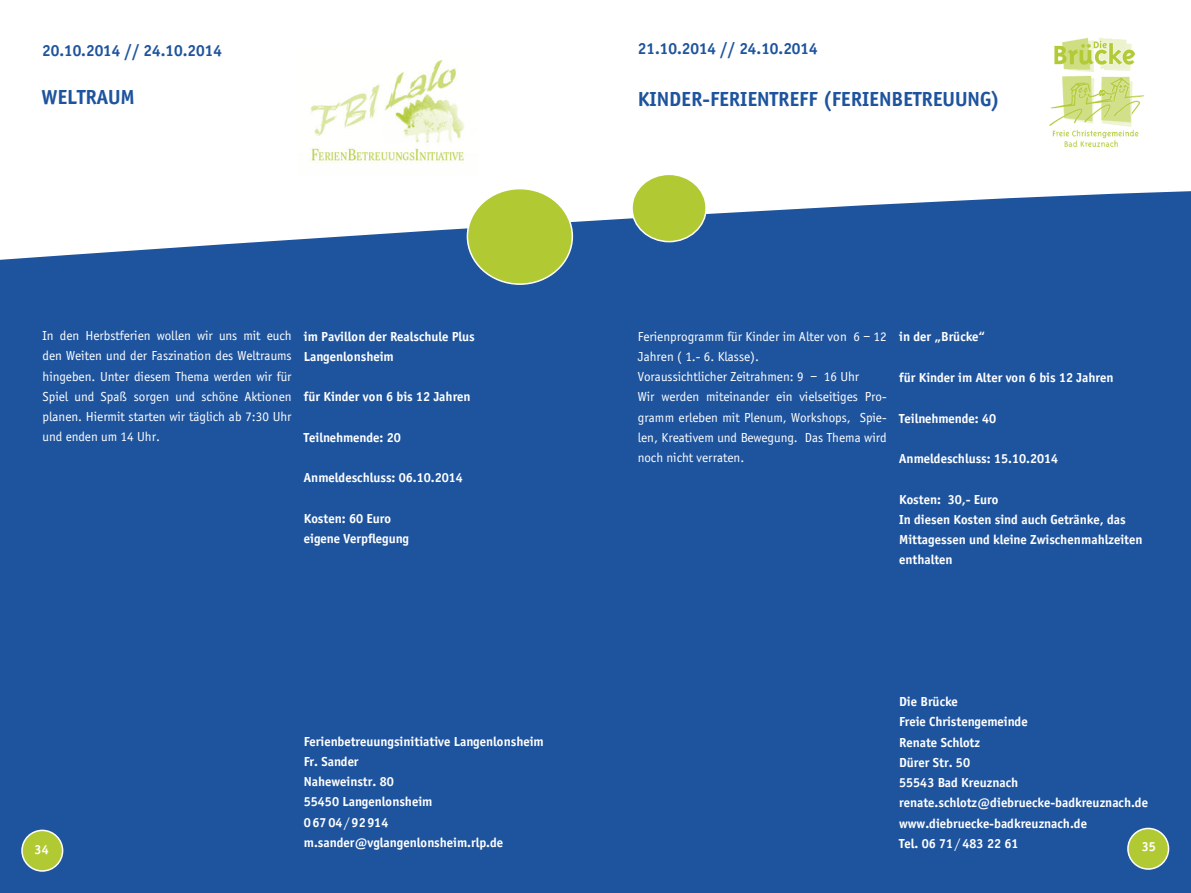
<style>
.page{position:relative;width:1191px;height:893px;background:#fff}
.page>*{position:absolute;margin:0;border:0;box-sizing:border-box;transform-origin:0 0}
.t1{font:700 21px "Officina Sans EF";color:#1e549e}
.t2{font:700 16.5px "Officina Sans EF";color:#1e549e}
.t3{font:700 13.5px/20.2px "Officina Sans EF";color:#fff}
.t4{font:13.5px/20.2px "Officina Sans EF";color:#fff;text-align:justify}
.s1{font-weight:400}
</style>
<div class="page">
<div style="left:0;top:191px;width:1191px;height:702px;background:#1e549e"></div>
<div style="left:467px;top:189px;width:105px;height:95px;background:#b1ca34;border-radius:50%"></div>
<div style="left:467px;top:188px;width:106px;height:97px;border:2px solid #fff;border-radius:50%"></div>
<div style="left:632px;top:174px;width:74px;height:68px;background:#b1ca34;border-radius:50%"></div>
<div style="left:631px;top:174px;width:76px;height:68px;border:2px solid #fff;border-radius:50%"></div>
<div style="left:22px;top:830px;width:41px;height:41px;background:#b1ca34;border-radius:50%"></div>
<div style="left:21px;top:830px;width:42px;height:42px;border:2px solid #fff;border-radius:50%"></div>
<div style="left:1128px;top:828px;width:40px;height:41px;background:#b1ca34;border-radius:50%"></div>
<div style="left:1127px;top:828px;width:42px;height:42px;border:2px solid #fff;border-radius:50%"></div>
<img style="left:1049px;top:38px;width:96px;height:110px">
<img style="left:310px;top:59px;width:155px;height:105px">
<p class="t2" style="left:42px;top:40px;width:181px">20.10.2014 // 24.10.2014</p>
<p class="t2" style="left:638px;top:39px;width:181px">21.10.2014 // 24.10.2014</p>
<h1 class="t1" style="left:41px;top:84px;width:95px">Weltraum</h1>
<h1 class="t1" style="left:638px;top:87px;width:363px">Kinder-Ferientreff (Ferienbetreuung)</h1>
<p class="t4" style="left:43px;top:326px;width:251px">In den Herbstferien wollen wir uns mit euch den Weiten und der Faszination des Weltraums hingeben. Unter diesem Thema werden wir für Spiel und Spaß sorgen und schöne Aktionen planen. Hiermit starten wir täglich ab 7:30 Uhr und enden um 14 Uhr.</p>
<p class="t3" style="left:304px;top:326px;width:172px">im Pavillon der Realschule Plus<br>Langenlonsheim</p>
<p class="t3" style="left:304px;top:387px;width:168px">für Kinder von 6 bis 12 Jahren</p>
<p class="t3" style="left:304px;top:427px;width:99px">Teilnehmende: 20</p>
<p class="t3" style="left:304px;top:468px;width:161px">Anmeldeschluss: 06.10.2014</p>
<p class="t3" style="left:304px;top:508px;width:107px">Kosten: 60 Euro eigene Verpflegung</p>
<p class="t4" style="left:638px;top:326px;width:250px;text-align:left">Ferienprogramm für Kinder im Alter von 6 – 12<br>Jahren ( 1.- 6. Klasse).<br>Voraussichtlicher Zeitrahmen: 9 – 16 Uhr<br>Wir werden miteinander ein vielseitiges Pro&shy;gramm erleben mit Plenum, Workshops, Spie&shy;len, Kreativem und Bewegung. Das Thema wird noch nicht verraten.</p>
<p class="t3" style="left:899px;top:327px;width:87px">in der „Brücke“</p>
<p class="t3" style="left:899px;top:367px;width:216px">für Kinder im Alter von 6 bis 12 Jahren</p>
<p class="t3" style="left:899px;top:408px;width:99px">Teilnehmende: 40</p>
<p class="t3" style="left:899px;top:448px;width:161px">Anmeldeschluss: 15.10.2014</p>
<p class="t3" style="left:899px;top:489px;width:245px">Kosten: 30,- Euro<br>In diesen Kosten sind auch Getränke, das<br>Mittagessen und kleine Zwischenmahlzeiten enthalten</p>
<p class="t3" style="left:899px;top:691px;width:250px">Die Brücke<br>Freie Christengemeinde<br>Renate Schlotz<br>Dürer Str. 50<br>55543 Bad Kreuznach renate.schlotz@diebruecke-badkreuznach.de www.diebruecke-badkreuznach.de<br>Tel. 06 71<span class="s1">/</span>483 22 61</p>
<p class="t3" style="left:304px;top:731px;width:241px">Ferienbetreuungsinitiative Langenlonsheim<br>Fr. Sander<br>Naheweinstr. 80<br>55450 Langenlonsheim<br>06704<span class="s1">/</span>92914 m.sander@vglangenlonsheim.rlp.de</p>
<p class="t3" style="left:35px;top:839px;width:16px">34</p>
<p class="t3" style="left:1141px;top:836px;width:16px">35</p>
</div>
